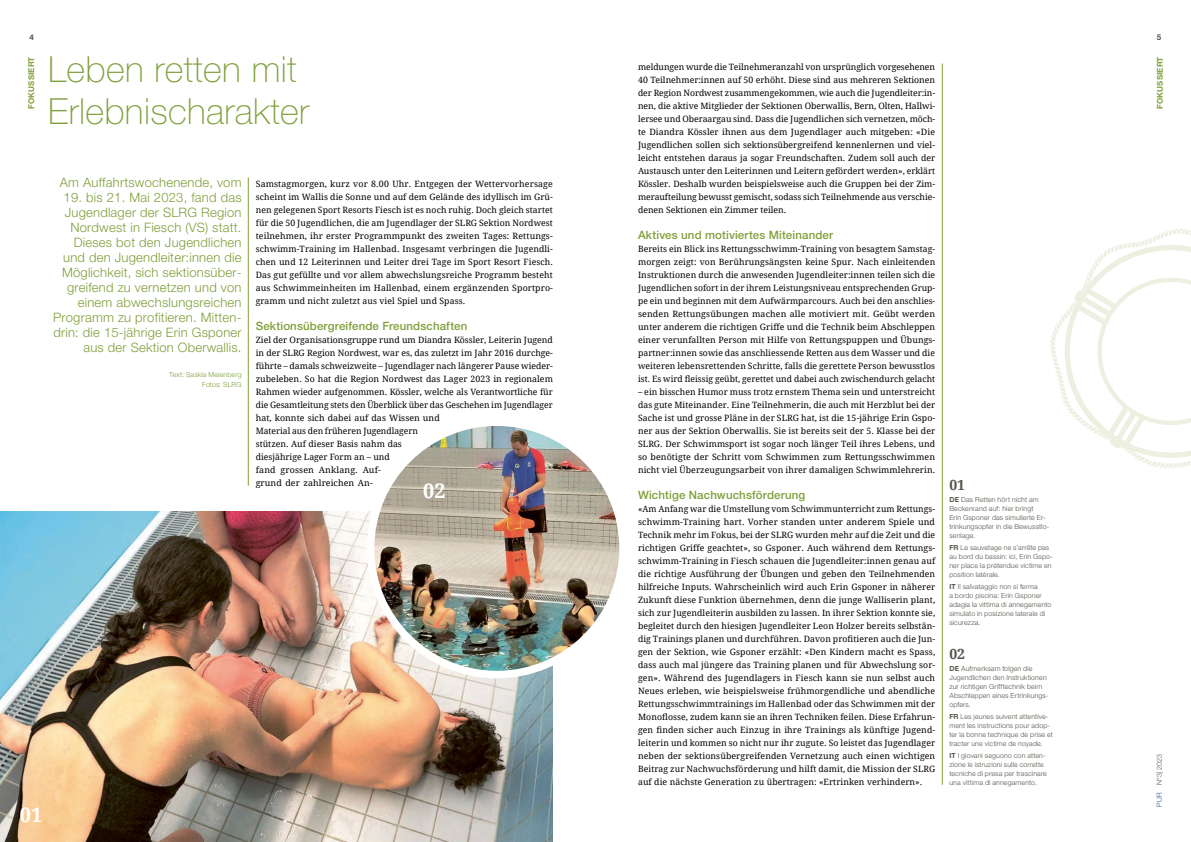
<style>
.page{position:relative;width:1191px;height:842px;background:#fff}
.page>*{position:absolute;margin:0;border:0;box-sizing:border-box;transform-origin:0 0}
.t1{font:100 36px/41.5px "Helvetica Neue LT Std";letter-spacing:.01em;color:#809f3a}
.t2{font:700 20px "Droid Serif";color:#fff}
.t3{font:700 14px "Droid Serif";color:#57544b}
.t4{font:300 13px/15px "Helvetica Neue LT Std";letter-spacing:.015em;color:#809f3a;text-align:right}
.t5{font:500 11.5px "Helvetica Neue LT Std";letter-spacing:.01em;color:#809f3a}
.t6{font:8.7px/13px "Droid Serif";color:#000;text-align:justify}
.t7{font:700 8px "Helvetica Neue LT Std";letter-spacing:.01em;color:#809f3a}
.t8{font:700 8px "Helvetica Neue LT Std";color:#57544b}
.t9{font:300 7px/9px "Helvetica Neue LT Std";letter-spacing:.02em;color:#57544b}
.t10{font:300 7px/10px "Helvetica Neue LT Std";letter-spacing:.02em;color:#809f3a;text-align:right}
.s1{font-weight:700}
.s2{color:#2a5797}
</style>
<div class="page">
<hr style="left:248px;top:177px;width:1px;height:309px;background:#809f3a">
<hr style="left:942px;top:63px;width:1px;height:722px;background:#809f3a">
<svg style="left:1050px;top:229px;width:141px;height:239px"></svg>
<img style="left:0;top:512px;width:553px;height:330px">
<img style="left:370px;top:427px;width:248px;height:247px">
<div style="left:367px;top:418px;width:260px;height:260px;border:8px solid #fff;border-radius:50%"></div>
<p class="t8" style="left:30px;top:32px;width:6px">4</p>
<p class="t8" style="left:1157px;top:32px;width:6px">5</p>
<h1 class="t1" style="left:48px;top:49px;width:262px">Leben retten mit<br>Erlebnischarakter</h1>
<p class="t7" style="left:26px;top:109px;width:53px;rotate:-90deg">FOKUSSIERT</p>
<p class="t7" style="left:1154px;top:109px;width:53px;rotate:-90deg">FOKUSSIERT</p>
<p class="t6" style="left:638px;top:60px;width:299px">meldungen wurde die Teilnehmeranzahl von ursprünglich vorgesehenen 40 Teilnehmer:innen auf 50 erhöht. Diese sind aus mehreren Sektionen der Region Nordwest zusammengekommen, wie auch die Jugendleiter:in&shy;nen, die aktive Mitglieder der Sektionen Oberwallis, Bern, Olten, Hallwi&shy;lersee und Oberaargau sind. Dass die Jugendlichen sich vernetzen, möch&shy;te Diandra Kössler ihnen aus dem Jugendlager auch mitgeben: «Die Jugendlichen sollen sich sektionsübergreifend kennenlernen und viel&shy;leicht entstehen daraus ja sogar Freundschaften. Zudem soll auch der Austausch unter den Leiterinnen und Leitern gefördert werden», erklärt Kössler. Deshalb wurden beispielsweise auch die Gruppen bei der Zim&shy;meraufteilung bewusst gemischt, sodass sich Teilnehmende aus verschie&shy;denen Sektionen ein Zimmer teilen.</p>
<h3 class="t5" style="left:638px;top:228px;width:197px">Aktives und motiviertes Miteinander</h3>
<p class="t6" style="left:638px;top:242px;width:299px">Bereits ein Blick ins Rettungsschwimm-Training von besagtem Samstag&shy;morgen zeigt: von Berührungsängsten keine Spur. Nach einleitenden Instruktionen durch die anwesenden Jugendleiter:innen teilen sich die Jugendlichen sofort in der ihrem Leistungsniveau entsprechenden Grup&shy;pe ein und beginnen mit dem Aufwärmparcours. Auch bei den anschlies&shy;senden Rettungsübungen machen alle motiviert mit. Geübt werden unter anderem die richtigen Griffe und die Technik beim Abschleppen einer verunfallten Person mit Hilfe von Rettungspuppen und Übungs&shy;partner:innen sowie das anschliessende Retten aus dem Wasser und die weiteren lebensrettenden Schritte, falls die gerettete Person bewusstlos ist. Es wird fleissig geübt, gerettet und dabei auch zwischendurch gelacht</p>
<p class="t6" style="left:638px;top:385px;width:299px">– ein bisschen Humor muss trotz ernstem Thema sein und unterstreicht das gute Miteinander. Eine Teilnehmerin, die auch mit Herzblut bei der Sache ist und grosse Pläne in der SLRG hat, ist die 15-jährige Erin Gspo&shy;ner aus der Sektion Oberwallis. Sie ist bereits seit der 5. Klasse bei der SLRG. Der Schwimmsport ist sogar noch länger Teil ihres Lebens, und so benötigte der Schritt vom Schwimmen zum Rettungsschwimmen nicht viel Überzeugungsarbeit von ihrer damaligen Schwimmlehrerin.</p>
<h3 class="t5" style="left:638px;top:488px;width:169px">Wichtige Nachwuchsförderung</h3>
<p class="t6" style="left:638px;top:502px;width:299px">«Am Anfang war die Umstellung vom Schwimmunterricht zum Rettungs&shy;schwimm-Training hart. Vorher standen unter anderem Spiele und Technik mehr im Fokus, bei der SLRG wurden mehr auf die Zeit und die richtigen Griffe geachtet», so Gsponer. Auch während dem Rettungs&shy;schwimm-Training in Fiesch schauen die Jugendleiter:innen genau auf die richtige Ausführung der Übungen und geben den Teilnehmenden hilfreiche Inputs. Wahrscheinlich wird auch Erin Gsponer in näherer Zukunft diese Funktion übernehmen, denn die junge Walliserin plant, sich zur Jugendleiterin ausbilden zu lassen. In ihrer Sektion konnte sie, begleitet durch den hiesigen Jugendleiter Leon Holzer bereits selbstän&shy;dig Trainings planen und durchführen. Davon profitieren auch die Jun&shy;gen der Sektion, wie Gsponer erzählt: «Den Kindern macht es Spass, dass auch mal jüngere das Training planen und für Abwechslung sor&shy;gen». Während des Jugendlagers in Fiesch kann sie nun selbst auch Neues erleben, wie beispielsweise frühmorgendliche und abendliche Rettungsschwimmtrainings im Hallenbad oder das Schwimmen mit der Monoflosse, zudem kann sie an ihren Techniken feilen. Diese Erfahrun&shy;gen finden sicher auch Einzug in ihre Trainings als künftige Jugend&shy;leiterin und kommen so nicht nur ihr zugute. So leistet das Jugendlager neben der sektionsübergreifenden Vernetzung auch einen wichtigen Beitrag zur Nachwuchsförderung und hilft damit, die Mission der SLRG auf die nächste Generation zu übertragen: «Ertrinken verhindern».</p>
<h3 class="t4" style="left:60px;top:174px;width:183px">Am Auffahrtswochenende, vom</h3>
<p class="t4" style="left:53px;top:189px;width:190px">19. bis 21. Mai 2023, fand das<br>Jugendlager der SLRG Region<br>Nordwest in Fiesch (VS) statt.<br>Dieses bot den Jugendlichen und den Jugendleiter:innen die<br>Möglichkeit, sich sektionsüber&shy;greifend zu vernetzen und von einem abwechslungsreichen<br>Programm zu profitieren. Mitten&shy;drin: die 15-jährige Erin Gsponer aus der Sektion Oberwallis.</p>
<p class="t10" style="left:169px;top:369px;width:74px">Text: Saskia Meienberg<br>Fotos: SLRG</p>
<p class="t6" style="left:256px;top:177px;width:299px">Samstagmorgen, kurz vor 8.00 Uhr. Entgegen der Wettervorhersage scheint im Wallis die Sonne und auf dem Gelände des idyllisch im Grü&shy;nen gelegenen Sport Resorts Fiesch ist es noch ruhig. Doch gleich startet für die 50 Jugendlichen, die am Jugendlager der SLRG Sektion Nordwest teilnehmen, ihr erster Programmpunkt des zweiten Tages: Rettungs&shy;schwimm-Training im Hallenbad. Insgesamt verbringen die Jugendli&shy;chen und 12 Leiterinnen und Leiter drei Tage im Sport Resort Fiesch.<br>Das gut gefüllte und vor allem abwechslungsreiche Programm besteht aus Schwimmeinheiten im Hallenbad, einem ergänzenden Sportpro&shy;gramm und nicht zuletzt aus viel Spiel und Spass.</p>
<h3 class="t5" style="left:256px;top:319px;width:213px">Sektionsübergreifende Freundschaften</h3>
<p class="t6" style="left:256px;top:333px;width:299px;text-align:left">Ziel der Organisationsgruppe rund um Diandra Kössler, Leiterin Jugend in der SLRG Region Nordwest, war es, das zuletzt im Jahr 2016 durchge&shy;führte – damals schweizweite – Jugendlager nach längerer Pause wieder&shy;zubeleben. So hat die Region Nordwest das Lager 2023 in regionalem Rahmen wieder aufgenommen. Kössler, welche als Verantwortliche für die Gesamtleitung stets den Überblick über das Geschehen im Jugendlager hat, konnte sich dabei auf das Wissen und<br>Material aus den früheren Jugendlagern<br>stützen. Auf dieser Basis nahm das<br>diesjährige Lager Form an – und<br>fand grossen Anklang. Auf-<br>grund der zahlreichen An-</p>
<h2 class="t2" style="left:423px;top:477px;width:24px">02</h2>
<h3 class="t3" style="left:949px;top:475px;width:17px">01</h3>
<p class="t9" style="left:949px;top:495px;width:101px"><span class="s1">DE</span> Das Retten hört nicht am<br>Beckenrand auf: hier bringt<br>Erin Gsponer das simulierte Er&shy;trinkungsopfer in die Bewusstlo&shy;senlage.</p>
<p class="t9" style="left:949px;top:543px;width:105px"><span class="s1">FR</span> Le sauvetage ne s’arrête pas au bord du bassin: ici, Erin Gspo&shy;ner place la prétendue victime en position latérale.</p>
<p class="t9" style="left:949px;top:581px;width:104px"><span class="s1">IT</span> Il salvataggio non si ferma<br>a bordo piscina: Erin Gsponer adagia la vittima di annegamento simulato in posizione laterale di sicurezza.</p>
<h3 class="t3" style="left:949px;top:644px;width:17px">02</h3>
<p class="t9" style="left:949px;top:664px;width:101px"><span class="s1">DE</span> Aufmerksam folgen die<br>Jugendlichen den Instruktionen zur richtigen Grifftechnik beim<br>Abschleppen eines Ertrinkungs&shy;opfers.</p>
<p class="t9" style="left:949px;top:712px;width:105px"><span class="s1">FR</span> Les jeunes suivent attentive&shy;ment les instructions pour adop&shy;ter la bonne technique de prise et tracter une victime de noyade.</p>
<p class="t9" style="left:949px;top:751px;width:99px"><span class="s1">IT</span> I giovani seguono con atten&shy;zione le istruzioni sulle corrette tecniche di presa per trascinare una vittima di annegamento.</p>
<p class="t9" style="left:1154px;top:807px;width:54px;rotate:-90deg"><span class="s2">PUR</span> N°3|2023</p>
<h2 class="t2" style="left:20px;top:801px;width:24px">01</h2>
</div>
